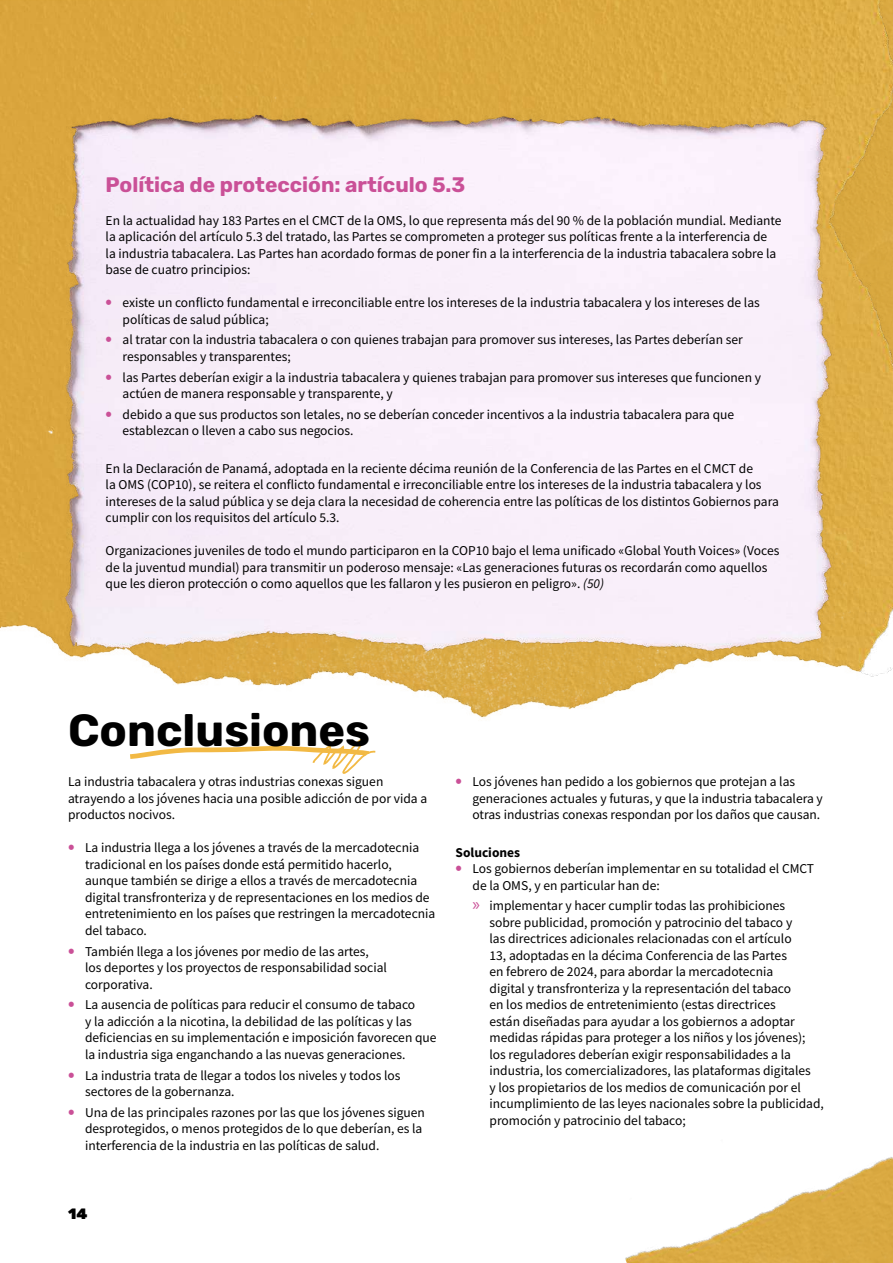
<style>
.page{position:relative;width:893px;height:1263px;background:#fff}
.page>*{position:absolute;margin:0;border:0;box-sizing:border-box;transform-origin:0 0}
.t1{font:700 45px "Rubik";color:#000}
.t2{font:700 21px "Rubik";color:#ca5097}
.t3{font:900 15px "Rubik";color:#000}
.t4{font:13.5px/16.5px "Source Sans Pro";color:#000}
.t5{font:700 13.5px "Source Sans Pro";color:#000}
.s1{font-weight:900;font-size:18px;color:#ca5097}
.s2{font-style:italic}
.s3{font-family:"Myriad Pro";font-size:18px;color:#ca5097}
</style>
<div class="page">
<img style="left:0;top:0;width:893px;height:451px">
<img style="left:0;top:451px;width:893px;height:268px">
<img style="left:625px;top:1158px;width:268px;height:105px">
<img style="left:887px;top:1157px;width:6px;height:36px">
<img style="left:12px;top:91px;width:851px;height:574px">
<svg style="left:130px;top:738px;width:246px;height:36px"></svg>
<h2 class="t2" style="left:106px;top:172px;width:361px">Política de protección: artículo 5.3</h2>
<p class="t4" style="left:106px;top:212px;width:677px">En la actualidad hay 183 Partes en el CMCT de la OMS, lo que representa más del 90 % de la población mundial. Mediante la aplicación del artículo 5.3 del tratado, las Partes se comprometen a proteger sus políticas frente a la interferencia de<br>la industria tabacalera. Las Partes han acordado formas de poner fin a la interferencia de la industria tabacalera sobre la base de cuatro principios:</p>
<p class="t4" style="left:123px;top:294px;width:639px;text-indent:-17px"><span class="s1">•</span> existe un conflicto fundamental e irreconciliable entre los intereses de la industria tabacalera y los intereses de las políticas de salud pública;</p>
<p class="t4" style="left:123px;top:331px;width:622px;text-indent:-17px"><span class="s1">•</span> al tratar con la industria tabacalera o con quienes trabajan para promover sus intereses, las Partes deberían ser responsables y transparentes;</p>
<p class="t4" style="left:123px;top:369px;width:640px;text-indent:-17px"><span class="s1">•</span> las Partes deberían exigir a la industria tabacalera y quienes trabajan para promover sus intereses que funcionen y actúen de manera responsable y transparente, y</p>
<p class="t4" style="left:123px;top:406px;width:613px;text-indent:-17px"><span class="s1">•</span> debido a que sus productos son letales, no se deberían conceder incentivos a la industria tabacalera para que establezcan o lleven a cabo sus negocios.</p>
<p class="t4" style="left:106px;top:460px;width:675px">En la Declaración de Panamá, adoptada en la reciente décima reunión de la Conferencia de las Partes en el CMCT de<br>la OMS (COP10), se reitera el conflicto fundamental e irreconciliable entre los intereses de la industria tabacalera y los intereses de la salud pública y se deja clara la necesidad de coherencia entre las políticas de los distintos Gobiernos para cumplir con los requisitos del artículo 5.3.</p>
<p class="t4" style="left:106px;top:542px;width:675px">Organizaciones juveniles de todo el mundo participaron en la COP10 bajo el lema unificado «Global Youth Voices» (Voces de la juventud mundial) para transmitir un poderoso mensaje: «Las generaciones futuras os recordarán como aquellos que les dieron protección o como aquellos que les fallaron y les pusieron en peligro». <span class="s2">(50)</span></p>
<h1 class="t1" style="left:68px;top:704px;width:304px">Conclusiones</h1>
<p class="t4" style="left:68px;top:774px;width:361px">La industria tabacalera y otras industrias conexas siguen atrayendo a los jóvenes hacia una posible adicción de por vida a productos nocivos.</p>
<p class="t4" style="left:85px;top:840px;width:352px;text-indent:-17px"><span class="s1">•</span> La industria llega a los jóvenes a través de la mercadotecnia tradicional en los países donde está permitido hacerlo, aunque también se dirige a ellos a través de mercadotecnia digital transfronteriza y de representaciones en los medios de entretenimiento en los países que restringen la mercadotecnia del tabaco.</p>
<p class="t4" style="left:85px;top:943px;width:303px;text-indent:-17px"><span class="s1">•</span> También llega a los jóvenes por medio de las artes, los deportes y los proyectos de responsabilidad social corporativa.</p>
<p class="t4" style="left:85px;top:997px;width:353px;text-indent:-17px"><span class="s1">•</span> La ausencia de políticas para reducir el consumo de tabaco<br>y la adicción a la nicotina, la debilidad de las políticas y las deficiencias en su implementación e imposición favorecen que la industria siga enganchando a las nuevas generaciones.</p>
<p class="t4" style="left:85px;top:1067px;width:317px;text-indent:-17px"><span class="s1">•</span> La industria trata de llegar a todos los niveles y todos los sectores de la gobernanza.</p>
<p class="t4" style="left:85px;top:1104px;width:341px;text-indent:-17px"><span class="s1">•</span> Una de las principales razones por las que los jóvenes siguen desprotegidos, o menos protegidos de lo que deberían, es la interferencia de la industria en las políticas de salud.</p>
<p class="t4" style="left:472px;top:774px;width:352px;text-indent:-17px"><span class="s1">•</span> Los jóvenes han pedido a los gobiernos que protejan a las generaciones actuales y futuras, y que la industria tabacalera y otras industrias conexas respondan por los daños que causan.</p>
<p class="t5" style="left:455px;top:843px;width:66px">Soluciones</p>
<p class="t4" style="left:472px;top:860px;width:343px;text-indent:-17px"><span class="s1">•</span> Los gobiernos deberían implementar en su totalidad el CMCT de la OMS, y en particular han de:</p>
<p class="t4" style="left:489px;top:898px;width:336px;text-indent:-17px"><span class="s3">»</span> implementar y hacer cumplir todas las prohibiciones<br>sobre publicidad, promoción y patrocinio del tabaco y<br>las directrices adicionales relacionadas con el artículo<br>13, adoptadas en la décima Conferencia de las Partes<br>en febrero de 2024, para abordar la mercadotecnia<br>digital y transfronteriza y la representación del tabaco<br>en los medios de entretenimiento (estas directrices<br>están diseñadas para ayudar a los gobiernos a adoptar medidas rápidas para proteger a los niños y los jóvenes); los reguladores deberían exigir responsabilidades a la industria, los comercializadores, las plataformas digitales<br>y los propietarios de los medios de comunicación por el incumplimiento de las leyes nacionales sobre la publicidad, promoción y patrocinio del tabaco;</p>
<p class="t3" style="left:68px;top:1204px;width:21px">14</p>
</div>
